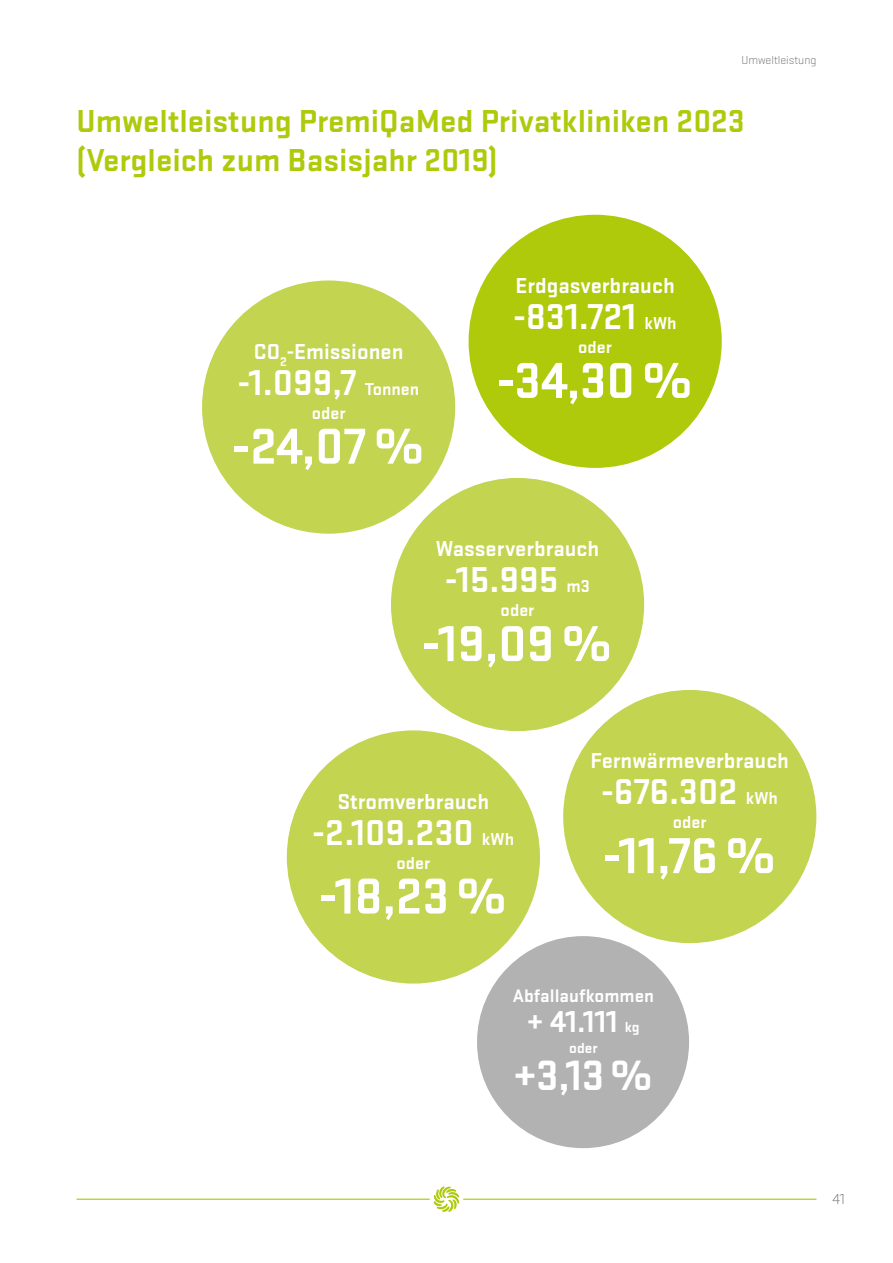
<style>
.page{position:relative;width:893px;height:1263px;background:#fff}
.page>*{position:absolute;margin:0;border:0;box-sizing:border-box;transform-origin:0 0}
.t1{font:700 52.5px "Stratum 2";color:#fff}
.t2{font:700 44.1px "Stratum 2";color:#fff}
.t3{font:700 37.35px "Stratum 2";color:#fff}
.t4{font:700 33px/39px "Stratum 2";color:#afca0b}
.t5{font:700 31.5px "Stratum 2";color:#fff}
.t6{font:700 22.5px "Stratum 2";color:#fff}
.t7{font:700 18.9px "Stratum 2";color:#fff}
.t8{font:700 18px "Stratum 2";color:#fff}
.t9{font:700 15.15px "Stratum 2";color:#fff}
.t10{font:300 15px "Stratum 2";color:#706f6f}
.t11{font:300 12px "Stratum 2";color:#706f6f}
.s1{font-size:18px}
.s2{font-size:15.15px}
</style>
<div class="page">
<hr style="left:77px;top:1198px;width:739px;height:2px;background:#afca0b">
<div style="left:430px;top:1182px;width:33px;height:34px;background:#fff;border-radius:50%"></div>
<svg style="left:434px;top:1186px;width:25px;height:26px"></svg>
<div style="left:477px;top:936px;width:212px;height:212px;background:#b3b2b2;border-radius:50%"></div>
<div style="left:202px;top:280px;width:253px;height:254px;background:#c2d450;border-radius:50%"></div>
<div style="left:287px;top:730px;width:253px;height:253px;background:#c2d450;border-radius:50%"></div>
<div style="left:563px;top:690px;width:253px;height:253px;background:#c2d450;border-radius:50%"></div>
<div style="left:469px;top:215px;width:253px;height:253px;background:#afca0b;border-radius:50%"></div>
<div style="left:391px;top:478px;width:253px;height:253px;background:#c2d450;border-radius:50%"></div>
<p class="t11" style="left:741px;top:53px;width:76px">Umweltleistung</p>
<h3 class="t4" style="left:77px;top:100px;width:670px">Umweltleistung PremiQaMed Privatkliniken 2023 (Vergleich zum Basisjahr 2019)</h3>
<p class="t6" style="left:254px;top:336px;width:151px">CO<sub>2</sub>-Emissionen</p>
<h3 class="t3" style="left:238px;top:356px;width:183px">-1.099,7 <span class="s1">Tonnen</span></h3>
<p class="t8" style="left:312px;top:400px;width:35px">oder</p>
<h1 class="t1" style="left:233px;top:410px;width:194px">-24,07%</h1>
<p class="t6" style="left:515px;top:270px;width:161px">Erdgasverbrauch</p>
<h3 class="t3" style="left:514px;top:291px;width:165px">-831.721 <span class="s1">kWh</span></h3>
<p class="t8" style="left:578px;top:334px;width:35px">oder</p>
<h1 class="t1" style="left:497px;top:344px;width:197px">-34,30%</h1>
<p class="t6" style="left:436px;top:533px;width:165px">Wasserverbrauch</p>
<h3 class="t3" style="left:445px;top:554px;width:146px">-15.995 <span class="s1">m3</span></h3>
<p class="t8" style="left:501px;top:598px;width:35px">oder</p>
<h1 class="t1" style="left:423px;top:607px;width:191px">-19,09%</h1>
<p class="t6" style="left:337px;top:785px;width:153px">Stromverbrauch</p>
<h3 class="t3" style="left:313px;top:806px;width:203px">-2.109.230 <span class="s1">kWh</span></h3>
<p class="t8" style="left:396px;top:850px;width:35px">oder</p>
<h1 class="t1" style="left:320px;top:860px;width:189px">-18,23%</h1>
<p class="t6" style="left:590px;top:745px;width:200px">Fernwärmeverbrauch</p>
<h3 class="t3" style="left:602px;top:766px;width:178px">-676.302 <span class="s1">kWh</span></h3>
<p class="t8" style="left:673px;top:810px;width:35px">oder</p>
<h1 class="t1" style="left:603px;top:819px;width:174px">-11,76%</h1>
<p class="t7" style="left:513px;top:983px;width:143px">Abfallaufkommen</p>
<h3 class="t5" style="left:527px;top:1000px;width:114px">+ 41.111 <span class="s2">kg</span></h3>
<p class="t9" style="left:569px;top:1037px;width:30px">oder</p>
<h2 class="t2" style="left:514px;top:1045px;width:141px">+3,13%</h2>
<p class="t10" style="left:832px;top:1190px;width:14px">41</p>
</div>
